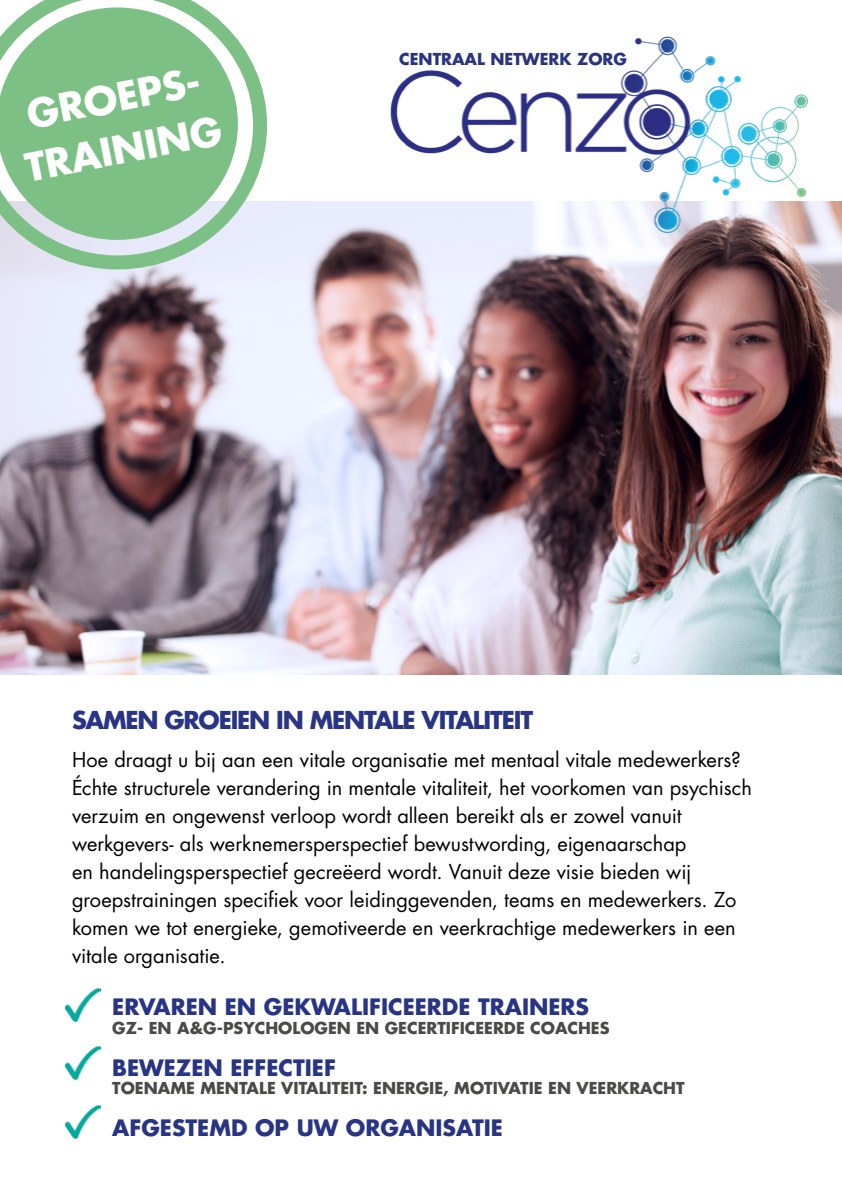
<style>
.page{position:relative;width:842px;height:1191px;background:#fff}
.page>*{position:absolute;margin:0;border:0;box-sizing:border-box;transform-origin:0 0}
.t1{font:700 38px/52px "Futura Std";color:#fff;text-align:center}
.t2{font:700 24px "Futura Std";letter-spacing:-.05em;color:#283484}
.t3{font:700 22px "Futura Std";color:#283484}
.t4{font:20px/28.2px "Futura Std";color:#000}
.t5{font:700 16px "Futura Std";color:#4a4a49}
.t6{font:700 16px "Futura Std";color:#283484}
.s1{color:#2a317f}
</style>
<div class="page">
<img style="left:0;top:202px;width:842px;height:473px">
<img style="left:327px;top:36px;width:505px;height:199px">
<svg style="left:0;top:0;width:267px;height:269px"></svg>
<svg style="left:0;top:7px;width:238px;height:233px;background:#8ec796"></svg>
<img style="left:64px;top:988px;width:36px;height:34px">
<img style="left:64px;top:1046px;width:36px;height:34px">
<img style="left:64px;top:1105px;width:36px;height:34px">
<h1 class="t1" style="left:11px;top:91px;width:201px;rotate:-11deg">GROEPS-<br>TRAINING</h1>
<p class="t6" style="left:399px;top:48px;width:229px">CENTRAAL NE<span class="s1">TW</span>ERK ZORG</p>
<p class="t2" style="left:72px;top:704px;width:463px">SAMEN GROEIEN IN MENTALE VITALITEIT</p>
<p class="t4" style="left:72px;top:745px;width:681px">Hoe draagt u bij aan een vitale organisatie met mentaal vitale medewerkers?<br>Échte structurele verandering in mentale vitaliteit, het voorkomen van psychisch verzuim en ongewenst verloop wordt alleen bereikt als er zowel vanuit werkgevers- als werknemersperspectief bewustwording, eigenaarschap<br>en handelingsperspectief gecreëerd wordt. Vanuit deze visie bieden wij groepstrainingen specifiek voor leidinggevenden, teams en medewerkers. Zo komen we tot energieke, gemotiveerde en veerkrachtige medewerkers in een vitale organisatie.</p>
<p class="t3" style="left:112px;top:992px;width:478px">ERVAREN EN GEKWALIFICEERDE TRAINERS</p>
<p class="t5" style="left:112px;top:1017px;width:499px">GZ- EN A&amp;G-PSYCHOLOGEN EN GECERTIFICEERDE COACHES</p>
<p class="t3" style="left:112px;top:1052px;width:225px">BEWEZEN EFFECTIEF</p>
<p class="t5" style="left:112px;top:1077px;width:574px">TOENAME MENTALE VITALITEIT: ENERGIE, MOTIVATIE EN VEERKRACHT</p>
<p class="t3" style="left:112px;top:1113px;width:392px">AFGESTEMD OP UW ORGANISATIE</p>
</div>
